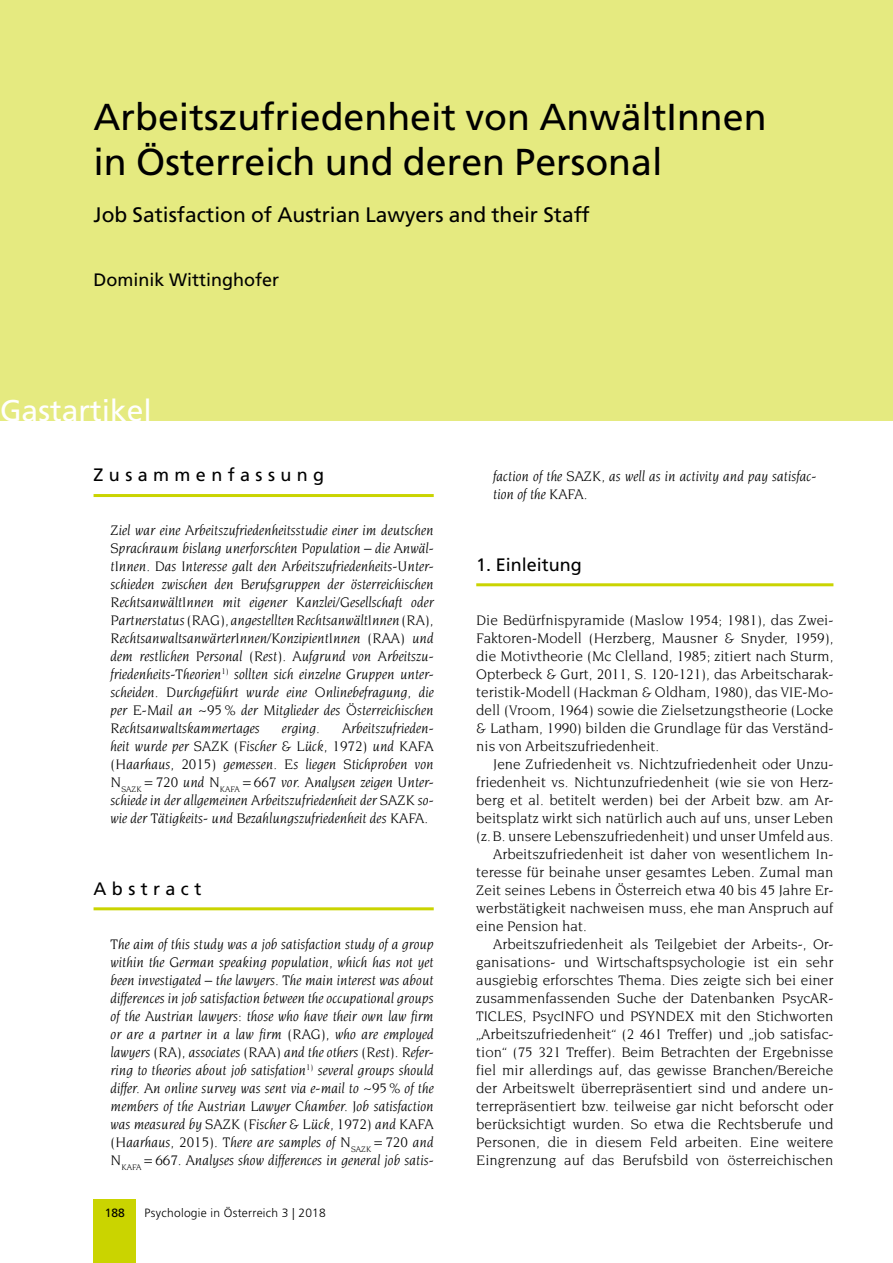
<style>
.page{position:relative;width:893px;height:1263px;background:#fff}
.page>*{position:absolute;margin:0;border:0;box-sizing:border-box;transform-origin:0 0}
.t1{font:37.5px/45px "Frutiger";color:#000}
.t2{font:30px "Frutiger";color:#fff}
.t3{font:21px "Frutiger";color:#000}
.t4{font:18px "Frutiger";color:#000}
.t5{font:18px "Frutiger";letter-spacing:.3em;color:#000}
.t6{font:italic 15px/18px "Novarese";color:#000;text-align:justify}
.t7{font:15px/18px "Novarese";color:#000;text-align:justify}
.t8{font:300 12px "Frutiger";letter-spacing:.025em;color:#000}
.t9{font:12px "Frutiger";color:#000}
</style>
<div class="page">
<div style="left:0;top:0;width:893px;height:421px;background:#e5ea80"></div>
<div style="left:94px;top:1199px;width:42px;height:64px;background:#cad400"></div>
<hr style="left:94px;top:494px;width:340px;height:3px;background:#cad400">
<hr style="left:94px;top:907px;width:340px;height:3px;background:#cad400">
<hr style="left:476px;top:583px;width:357px;height:3px;background:#cad400">
<h1 class="t1" style="left:94px;top:95px;width:675px">Arbeitszufriedenheit von AnwältInnen in Österreich und deren Personal</h1>
<h3 class="t3" style="left:94px;top:202px;width:498px">Job Satisfaction of Austrian Lawyers and their Staff</h3>
<p class="t4" style="left:94px;top:269px;width:187px">Dominik Wittinghofer</p>
<h2 class="t2" style="left:0;top:393px;width:153px">Gastartikel</h2>
<p class="t5" style="left:94px;top:464px;width:232px">Zusammenfassung</p>
<p class="t6" style="left:111px;top:520px;width:325px">Ziel war eine Arbeitszufriedenheitsstudie einer im deutschen Sprachraum bislang unerforschten Population – die Anwäl&shy;tInnen. Das Interesse galt den Arbeitszufriedenheits-Unter&shy;schieden zwischen den Berufsgruppen der österreichischen RechtsanwältInnen mit eigener Kanzlei/Gesellschaft oder Partnerstatus (RAG), angestellten RechtsanwältInnen (RA), RechtsanwaltsanwärterInnen/KonzipientInnen (RAA) und dem restlichen Personal (Rest). Aufgrund von Arbeitszu&shy;friedenheits-Theorien<sup>1)</sup> sollten sich einzelne Gruppen unter&shy;scheiden. Durchgeführt wurde eine Onlinebefragung, die per E-Mail an ~95 % der Mitglieder des Österreichischen Rechtsanwaltskammertages</p>
<p class="t6" style="left:111px;top:718px;width:325px;text-indent:231px">Arbeitszufrieden&shy;heit wurde per SAZK (Fischer &amp; Lück, 1972) und KAFA (Haarhaus, 2015) gemessen. Es liegen Stichproben von N<sub>SAZK</sub> = 720 und N<sub>KAFA</sub> = 667 vor. Analysen zeigen Unter&shy;schiede in der allgemeinen Arbeitszufriedenheit der SAZK so&shy;wie der Tätigkeits- und Bezahlungszufriedenheit des KAFA.</p>
<p class="t6" style="left:282px;top:718px;width:39px">erging.</p>
<p class="t5" style="left:94px;top:878px;width:109px">Abstract</p>
<p class="t6" style="left:111px;top:934px;width:325px">The aim of this study was a job satisfaction study of a group within the German speaking population, which has not yet been investigated – the lawyers. The main interest was about differences in job satisfaction between the occupational groups of the Austrian lawyers: those who have their own law firm or are a partner in a law firm (RAG), who are employed lawyers (RA), associates (RAA) and the others (Rest). Refer&shy;ring to theories about job satisfation<sup>1)</sup> several groups should differ. An online survey was sent via e-mail to ~95 % of the members of the Austrian Lawyer Chamber. Job satisfaction was measured by SAZK (Fischer &amp; Lück, 1972) and KAFA (Haarhaus, 2015). There are samples of N<sub>SAZK</sub> = 720 and N<sub>KAFA</sub> = 667. Analyses show differences in general job satis-</p>
<p class="t9" style="left:105px;top:1205px;width:22px">188</p>
<p class="t8" style="left:145px;top:1206px;width:183px">Psychologie in Österreich 3 | 2018</p>
<p class="t6" style="left:493px;top:466px;width:325px">faction of the SAZK, as well as in activity and pay satisfac&shy;tion of the KAFA.</p>
<p class="t4" style="left:476px;top:554px;width:107px">1. Einleitung</p>
<p class="t7" style="left:476px;top:610px;width:359px">Die Bedürfnispyramide (Maslow 1954; 1981), das Zwei-Faktoren-Modell (Herzberg, Mausner &amp; Snyder, 1959), die Motivtheorie (Mc Clelland, 1985; zitiert nach Sturm, Opterbeck &amp; Gurt, 2011, S. 120-121), das Arbeitscharak&shy;teristik-Modell (Hackman &amp; Oldham, 1980), das VIE-Mo&shy;dell (Vroom, 1964) sowie die Zielsetzungstheorie (Locke &amp; Latham, 1990) bilden die Grundlage für das Verständ&shy;nis von Arbeitszufriedenheit.</p>
<p class="t7" style="left:493px;top:754px;width:342px">Jene Zufriedenheit vs. Nichtzufriedenheit oder Unzu-</p>
<p class="t7" style="left:476px;top:772px;width:359px">friedenheit vs. Nichtunzufriedenheit (wie sie von Herz-</p>
<p class="t7" style="left:476px;top:790px;width:359px">berg et al. betitelt werden) bei der Arbeit bzw. am Ar-</p>
<p class="t7" style="left:476px;top:808px;width:359px">beitsplatz wirkt sich natürlich auch auf uns, unser Leben</p>
<p class="t7" style="left:476px;top:826px;width:359px">(z.B. unsere Lebenszufriedenheit) und unser Umfeld aus.</p>
<p class="t7" style="left:493px;top:844px;width:342px">Arbeitszufriedenheit ist daher von wesentlichem In-</p>
<p class="t7" style="left:476px;top:862px;width:359px">teresse für beinahe unser gesamtes Leben. Zumal man</p>
<p class="t7" style="left:476px;top:880px;width:359px">Zeit seines Lebens in Österreich etwa 40 bis 45 Jahre Er-</p>
<p class="t7" style="left:476px;top:898px;width:359px">werbstätigkeit nachweisen muss, ehe man Anspruch auf</p>
<p class="t7" style="left:476px;top:916px;width:112px">eine Pension hat.</p>
<p class="t7" style="left:493px;top:934px;width:342px">Arbeitszufriedenheit als Teilgebiet der Arbeits-, Or-</p>
<p class="t7" style="left:476px;top:952px;width:359px">ganisations- und Wirtschaftspsychologie ist ein sehr</p>
<p class="t7" style="left:476px;top:970px;width:359px">ausgiebig erforschtes Thema. Dies zeigte sich bei einer</p>
<p class="t7" style="left:476px;top:988px;width:359px">zusammenfassenden Suche der Datenbanken PsycAR-</p>
<p class="t7" style="left:476px;top:1006px;width:359px">TICLES, PsycINFO und PSYNDEX mit den Stichworten</p>
<p class="t7" style="left:476px;top:1024px;width:359px">„Arbeitszufriedenheit“ (2 461 Treffer) und „job satisfac-</p>
<p class="t7" style="left:476px;top:1042px;width:359px">tion“ (75 321 Treffer). Beim Betrachten der Ergebnisse</p>
<p class="t7" style="left:476px;top:1060px;width:359px">fiel mir allerdings auf, das gewisse Branchen/Bereiche</p>
<p class="t7" style="left:476px;top:1078px;width:359px">der Arbeitswelt überrepräsentiert sind und andere un-</p>
<p class="t7" style="left:476px;top:1096px;width:359px">terrepräsentiert bzw. teilweise gar nicht beforscht oder</p>
<p class="t7" style="left:476px;top:1114px;width:359px">berücksichtigt wurden. So etwa die Rechtsberufe und</p>
<p class="t7" style="left:476px;top:1132px;width:359px">Personen, die in diesem Feld arbeiten. Eine weitere</p>
<p class="t7" style="left:476px;top:1150px;width:359px">Eingrenzung auf das Berufsbild von österreichischen</p>
</div>
